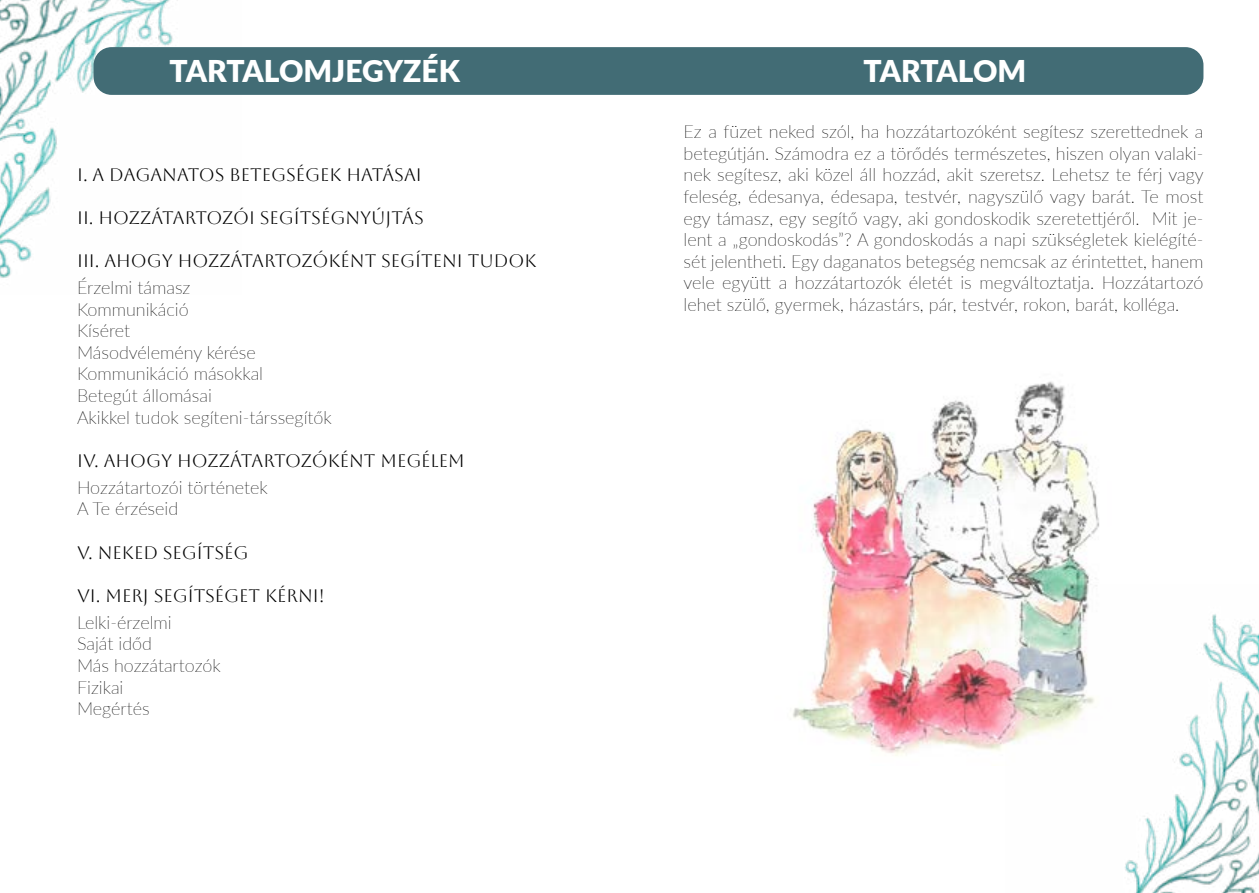
<style>
.page{position:relative;width:1259px;height:893px;background:#fff}
.page>*{position:absolute;margin:0;border:0;box-sizing:border-box;transform-origin:0 0}
.t1{font:900 30px "Lato";color:#fff}
.t2{font:100 18px/21.6px "Lato";color:#000}
.t3{font:18px "Aboreto";color:#000}
</style>
<div class="page">
<img style="left:792px;top:381px;width:308px;height:375px">
<img style="left:0;top:0;width:178px;height:278px">
<img style="left:1006px;top:585px;width:253px;height:308px">
<div style="left:94px;top:47px;width:1109px;height:48px;background:#426c75;border-radius:18px"></div>
<h1 class="t1" style="left:170px;top:49px;width:292px">TARTALOMJEGYZÉK</h1>
<h1 class="t1" style="left:863px;top:49px;width:164px">TARTALOM</h1>
<p class="t3" style="left:77px;top:164px;width:346px">I. A DAGANATOS BETEGSÉGEK HATÁSAI</p>
<p class="t3" style="left:77px;top:207px;width:348px">II. H OZZÁTARTOZÓI SEGÍTSÉGNYÚJTÁS</p>
<p class="t3" style="left:77px;top:250px;width:461px">III. AHOGY HOZZÁTARTOZÓKÉNT SEGÍTENI TUDOK</p>
<p class="t2" style="left:77px;top:276px;width:256px">Érzelmi támasz<br>Kommunikáció<br>Kíséret<br>Másodvélemény kérése<br>Kommunikáció másokkal<br>Betegút állomásai<br>Akikkel tudok segíteni-társsegítők</p>
<p class="t3" style="left:77px;top:450px;width:389px">IV. AHOGY HOZZÁTARTOZÓKÉNT MEGÉLEM</p>
<p class="t2" style="left:77px;top:476px;width:192px">Hozzátartozói történetek<br>A Te érzéseid</p>
<p class="t3" style="left:77px;top:542px;width:173px">V. N EKED SEGÍTSÉG</p>
<p class="t3" style="left:77px;top:585px;width:249px">VI. M ERJ SEGÍTSÉGET KÉRNI!</p>
<p class="t2" style="left:77px;top:611px;width:145px">Lelki-érzelmi<br>Saját időd<br>Más hozzátartozók<br>Fizikai<br>Megértés</p>
<p class="t2" style="left:683px;top:120px;width:522px;text-align:justify">Ez a füzet neked szól, ha hozzátartozóként segítesz szerettednek a betegútján. Számodra ez a törődés természetes, hiszen olyan valaki&shy;nek segítesz, aki közel áll hozzád, akit szeretsz. Lehetsz te férj vagy feleség, édesanya, édesapa, testvér, nagyszülő vagy barát. Te most egy támasz, egy segítő vagy, aki gondoskodik szeretettjéről. Mit je&shy;lent a „gondoskodás”? A gondoskodás a napi szükségletek kielégíté&shy;sét jelentheti. Egy daganatos betegség nemcsak az érintettet, hanem vele együtt a hozzátartozók életét is megváltoztatja. Hozzátartozó lehet szülő, gyermek, házastárs, pár, testvér, rokon, barát, kolléga.</p>
</div>
